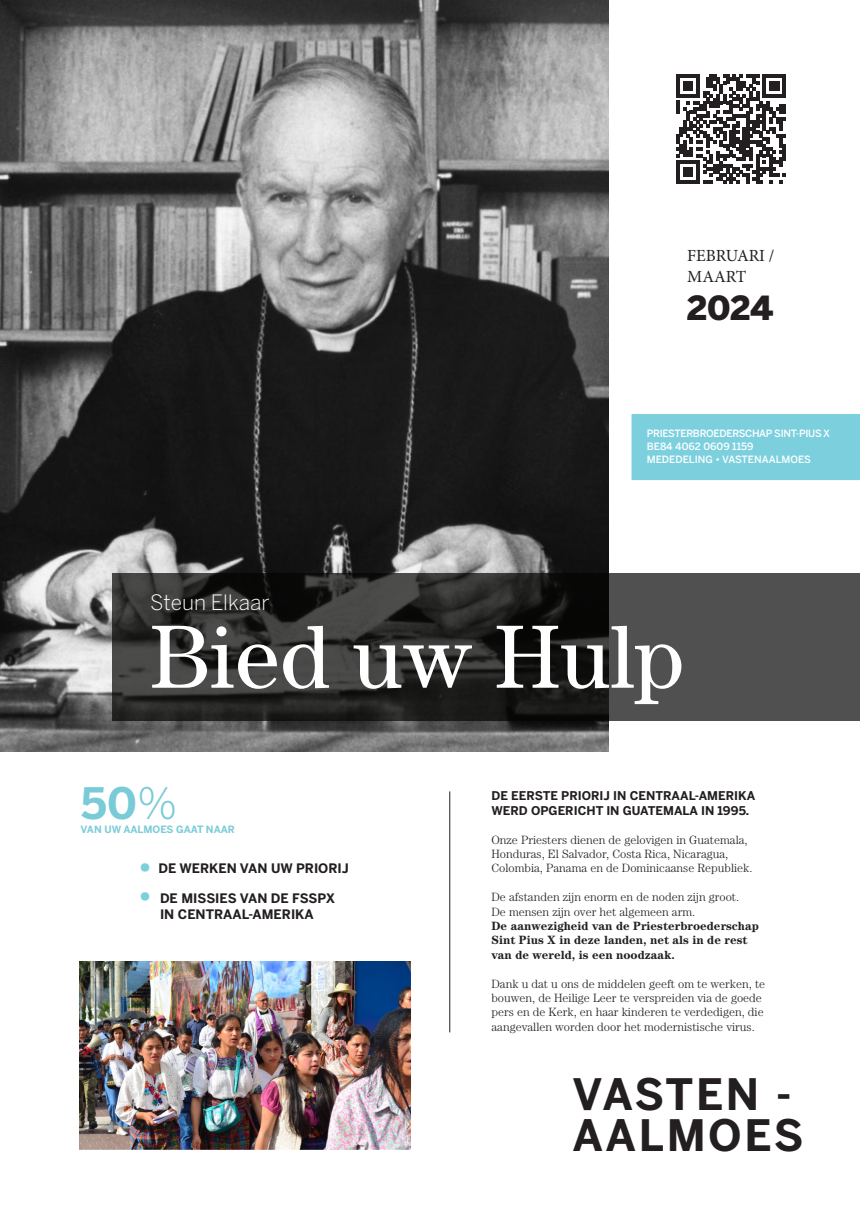
<style>
.page{position:relative;width:860px;height:1209px;background:#fff}
.page>*{position:absolute;margin:0;border:0;box-sizing:border-box;transform-origin:0 0}
.t1{font:90px "Century Std";color:#fff}
.t2{font:700 43px/41px "Benton Sans";letter-spacing:.06em;color:#231f20}
.t3{font:700 43px "Benton Sans";color:#79cbd7}
.t4{font:900 33px "Benton Sans";color:#231f20}
.t5{font:500 33px "Benton Sans";color:#7cd0dc}
.t6{font:300 21px "Benton Sans";color:#fff}
.t7{font:17px/20.4px "Minion Pro";color:#231f20}
.t8{font:700 13px/15.6px "Benton Sans";color:#231f20}
.t9{font:300 12px/14.4px "Century Std";color:#231f20}
.t10{font:700 12px/14.4px "Century Std";color:#231f20}
.t11{font:700 12px/14.4px "Benton Sans";color:#231f20}
.t12{font:500 10px/13px "Benton Sans";letter-spacing:-.015em;color:#fff}
.t13{font:700 10px "Benton Sans";color:#7cccd8}
.s1{font-weight:300}
</style>
<div class="page">
<img style="left:0;top:0;width:609px;height:751px">
<img style="left:80px;top:961px;width:330px;height:187px">
<div style="left:78px;top:959px;width:334px;height:191px;border:1px solid #fff"></div>
<div style="left:631px;top:414px;width:229px;height:67px;background:#7cd0de"></div>
<svg style="left:112px;top:573px;width:748px;height:147px;background:#353635"></svg>
<hr style="left:449px;top:791px;width:1px;height:241px;background:#231f20">
<svg style="left:676px;top:74px;width:110px;height:110px"></svg>
<p class="t7" style="left:687px;top:246px;width:89px">FEBRUARI /<br>MAART</p>
<p class="t4" style="left:687px;top:288px;width:88px">2024</p>
<p class="t6" style="left:150px;top:590px;width:121px">Steun Elkaar</p>
<p class="t12" style="left:647px;top:427px;width:185px">PRIESTERBROEDERSCHAP SINT-PIUS X<br>BE84 4062 0609 1159<br>MEDEDELING • VASTENAALMOES</p>
<p class="t1" style="left:150px;top:604px;width:537px">Bied uw Hulp</p>
<p class="t3" style="left:81px;top:778px;width:98px">50<span class="s1">%</span></p>
<p class="t13" style="left:81px;top:823px;width:156px">VAN UW AALMOES GAAT NAAR</p>
<p class="t5" style="left:137px;top:848px;width:17px">•</p>
<p class="t5" style="left:137px;top:876px;width:17px">•</p>
<p class="t8" style="left:158px;top:860px;width:192px">DE WERKEN VAN UW PRIORIJ</p>
<p class="t8" style="left:160px;top:890px;width:177px">DE MISSIES VAN DE FSSPX<br>IN CENTRAAL-AMERIKA</p>
<p class="t11" style="left:491px;top:788px;width:265px">DE EERSTE PRIORIJ IN CENTRAAL-AMERIKA<br>WERD OPGERICHT IN GUATEMALA IN 1995.</p>
<p class="t9" style="left:491px;top:832px;width:258px">Onze Priesters dienen de gelovigen in Guatemala,<br>Honduras, El Salvador, Costa Rica, Nicaragua,</p>
<p class="t9" style="left:491px;top:861px;width:263px">Colombia, Panama en de Dominicaanse Republiek.</p>
<p class="t9" style="left:491px;top:889px;width:249px">De afstanden zijn enorm en de noden zijn groot.</p>
<p class="t9" style="left:491px;top:904px;width:205px">De mensen zijn over het algemeen arm.</p>
<p class="t10" style="left:491px;top:918px;width:269px">De aanwezigheid van de Priesterbroederschap<br>Sint Pius X in deze landen, net als in de rest van de wereld, is een noodzaak.</p>
<p class="t9" style="left:491px;top:976px;width:275px">Dank u dat u ons de middelen geeft om te werken, te bouwen, de Heilige Leer te verspreiden via de goede pers en de Kerk, en haar kinderen te verdedigen, die aangevallen worden door het modernistische virus.</p>
<p class="t2" style="left:572px;top:1073px;width:233px">VASTEN -<br>AALMOES</p>
</div>
